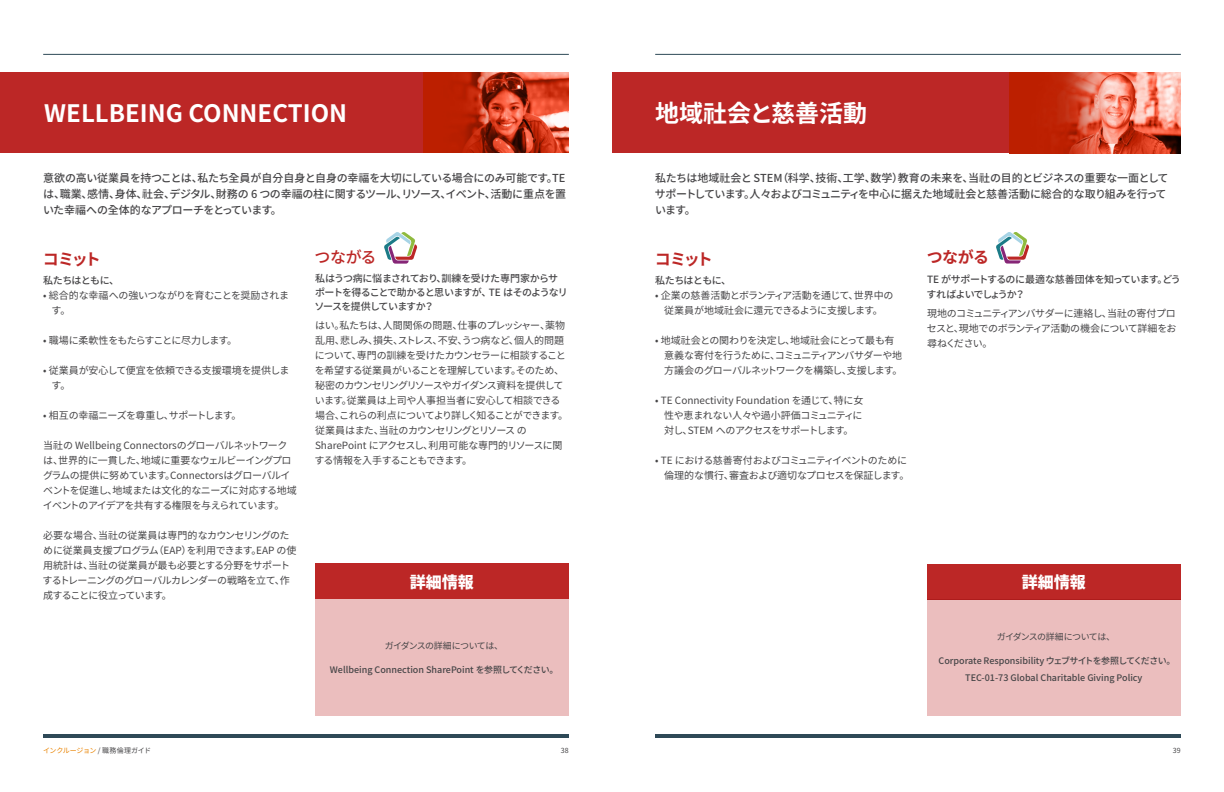
<style>
.page{position:relative;width:1224px;height:792px;background:#fff}
.page>*{position:absolute;margin:0;border:0;box-sizing:border-box;transform-origin:0 0}
.t1{font:700 24px "Noto Sans CJ Kkr";color:#fff}
.t2{font:700 16px "Noto Sans CJ Kkr";letter-spacing:-.04em;color:#bc2726}
.t3{font:900 16px "Noto Sans CJ Kkr";color:#fff}
.t4{font:500 16px "Noto Sans CJ Kkr";color:#bc2726}
.t5{font:500 11px/16px "Noto Sans CJ Kkr";letter-spacing:-.03em;color:#464547}
.t6{font:10px/15px "Noto Sans CJ Kkr";letter-spacing:-.045em;color:#464547}
.t7{font:500 10px/14px "Noto Sans CJ Kkr";letter-spacing:-.065em;color:#464547}
.t8{font:10px/15px "Noto Sans CJ Kkr";letter-spacing:-.025em;color:#464547}
.t9{font:10px/15px "Noto Sans CJ Kkr";letter-spacing:-.015em;color:#464547}
.t10{font:10px "Noto Sans CJ Kkr";letter-spacing:-.075em;color:#464547}
.t11{font:500 9px/16.5px "Noto Sans CJ Kkr";color:#464547}
.t12{font:9px "Noto Sans CJ Kkr";letter-spacing:-.065em;color:#464547}
.t13{font:7px "Noto Sans CJ Kkr";letter-spacing:-.025em;color:#e98300}
.t14{font:7px "Noto Sans CJ Kkr";color:#464547}
.s1{color:#464547}
</style>
<div class="page">
<hr style="left:655px;top:734px;width:526px;height:4px;background:#2e4957">
<hr style="left:655px;top:54px;width:526px;height:1px;background:#2e4957">
<hr style="left:43px;top:734px;width:526px;height:4px;background:#2e4957">
<hr style="left:43px;top:54px;width:526px;height:1px;background:#2e4957">
<div style="left:612px;top:72px;width:569px;height:81px;background:#bc2726"></div>
<img style="left:1010px;top:72px;width:171px;height:81px">
<div style="left:0;top:72px;width:569px;height:81px;background:#bc2726"></div>
<img style="left:423px;top:72px;width:146px;height:81px">
<div style="left:927px;top:599px;width:254px;height:117px;background:#ebbebe"></div>
<div style="left:927px;top:564px;width:254px;height:35px;background:#bc2726"></div>
<div style="left:315px;top:599px;width:254px;height:116px;background:#ebbebe"></div>
<div style="left:315px;top:564px;width:254px;height:35px;background:#bc2726"></div>
<svg style="left:996px;top:232px;width:33px;height:32px"></svg>
<svg style="left:384px;top:232px;width:33px;height:32px"></svg>
<h1 class="t1" style="left:44px;top:100px;width:304px">WELLBEING CONNECTION</h1>
<p class="t5" style="left:43px;top:171px;width:525px;text-align:justify">意欲の高い従業員を持つことは、私たち全員が自分自身と自身の幸福を大切にしている場合にのみ可能です。TEは、職業、感情、身体、社会、デジタル、財務の 6 つの幸福の柱に関するツール、リソース、イベント、活動に重点を置いた幸福への全体的なアプローチをとっています。</p>
<h2 class="t4" style="left:315px;top:248px;width:64px">つながる</h2>
<p class="t7" style="left:314px;top:271px;width:255px">私はうつ病に悩まされており、訓練を受けた専門家からサポートを得ることで助かると思いますが、TE はそのようなリソースを提供していますか？</p>
<p class="t6" style="left:314px;top:318px;width:255px">はい。私たちは、人間関係の問題、仕事のプレッシャー、薬物乱用、悲しみ、損失、ストレス、不安、うつ病など、個人的問題について、専門の訓練を受けたカウンセラーに相談することを希望する従業員がいることを理解しています。そのため、秘密のカウンセリングリソースやガイダンス資料を提供しています。従業員は上司や人事担当者に安心して相談できる場合、これらの利点についてより詳しく知ることができます。従業員はまた、当社のカウンセリングとリソース の<br>SharePoint にアクセスし、利用可能な専門的リソースに関する情報を入手することもできます。</p>
<h2 class="t2" style="left:43px;top:250px;width:60px">コミット</h2>
<p class="t7" style="left:43px;top:274px;width:77px">私たちはともに、</p>
<p class="t8" style="left:52px;top:288px;width:239px;text-indent:-8px">• 総合的な幸福への強いつながりを育むことを奨励されます。</p>
<p class="t10" style="left:43px;top:335px;width:195px">• 職場に柔軟性をもたらすことに尽力します。</p>
<p class="t9" style="left:52px;top:363px;width:239px;text-indent:-8px">• 従業員が安心して便宜を依頼できる支援環境を提供します。</p>
<p class="t6" style="left:43px;top:408px;width:200px">• 相互の幸福ニーズを尊重し、サポートします。</p>
<p class="t6" style="left:43px;top:438px;width:255px">当社の Wellbeing Connectorsのグローバルネットワークは、世界的に一貫した、地域に重要なウェルビーイングプログラムの提供に努めています。Connectorsはグローバルイベントを促進し、地域または文化的なニーズに対応する地域イベントのアイデアを共有する権限を与えられています。</p>
<p class="t6" style="left:43px;top:528px;width:255px">必要な場合、当社の従業員は専門的なカウンセリングのために従業員支援プログラム（EAP）を利用できます。EAP の使用統計は、当社の従業員が最も必要とする分野をサポートするトレーニングのグローバルカレンダーの戦略を立て、作成することに役立っています。</p>
<h2 class="t3" style="left:410px;top:573px;width:65px">詳細情報</h2>
<p class="t12" style="left:385px;top:640px;width:120px">ガイダンスの詳細については、</p>
<p class="t11" style="left:330px;top:661px;width:230px">Wellbeing Connection SharePoint を参照してください。</p>
<h1 class="t1" style="left:655px;top:100px;width:214px">地域社会と慈善活動</h1>
<p class="t5" style="left:655px;top:171px;width:515px">私たちは地域社会と STEM（科学、技術、工学、数学）教育の未来を、当社の目的とビジネスの重要な一面としてサポートしています。人々およびコミュニティを中心に据えた地域社会と慈善活動に総合的な取り組みを行っています。</p>
<h2 class="t2" style="left:655px;top:250px;width:60px">コミット</h2>
<p class="t7" style="left:655px;top:274px;width:77px">私たちはともに、</p>
<p class="t8" style="left:655px;top:288px;width:240px;text-align:center">• 企業の慈善活動とボランティア活動を通じて、世界中の従業員が地域社会に還元できるように支援します。</p>
<p class="t6" style="left:664px;top:333px;width:240px;text-indent:-9px">• 地域社会との関わりを決定し、地域社会にとって最も有意義な寄付を行うために、コミュニティアンバサダーや地方議会のグローバルネットワークを構築し、支援します。</p>
<p class="t6" style="left:664px;top:393px;width:201px;text-align:justify;text-indent:-9px">• TE Connectivity Foundation を通じて、特に女性や恵まれない人々や過小評価コミュニティに対し、STEM へのアクセスをサポートします。</p>
<p class="t6" style="left:655px;top:453px;width:256px;text-align:right">• TE における慈善寄付およびコミュニティイベントのために倫理的な慣行、審査および適切なプロセスを保証します。</p>
<h2 class="t2" style="left:927px;top:248px;width:64px">つながる</h2>
<p class="t7" style="left:926px;top:272px;width:256px;line-height:15px">TE がサポートするのに最適な慈善団体を知っています。どうすればよいでしょうか？</p>
<p class="t6" style="left:927px;top:306px;width:251px;text-align:justify">現地のコミュニティアンバサダーに連絡し、当社の寄付プロセスと、現地でのボランティア活動の機会について詳細をお尋ねください。</p>
<h2 class="t3" style="left:1022px;top:573px;width:65px">詳細情報</h2>
<p class="t12" style="left:997px;top:632px;width:120px">ガイダンスの詳細については、</p>
<p class="t11" style="left:965px;top:653px;width:212px;text-indent:-27px">Corporate Responsibility ウェブサイトを参照してください。<br>TEC-01-73 Global Charitable Giving Policy</p>
<p class="t13" style="left:43px;top:746px;width:109px">インクルージョン <span class="s1">/ 職務倫理ガイド</span></p>
<p class="t14" style="left:561px;top:746px;width:9px">38</p>
<p class="t14" style="left:1173px;top:746px;width:9px">39</p>
</div>
